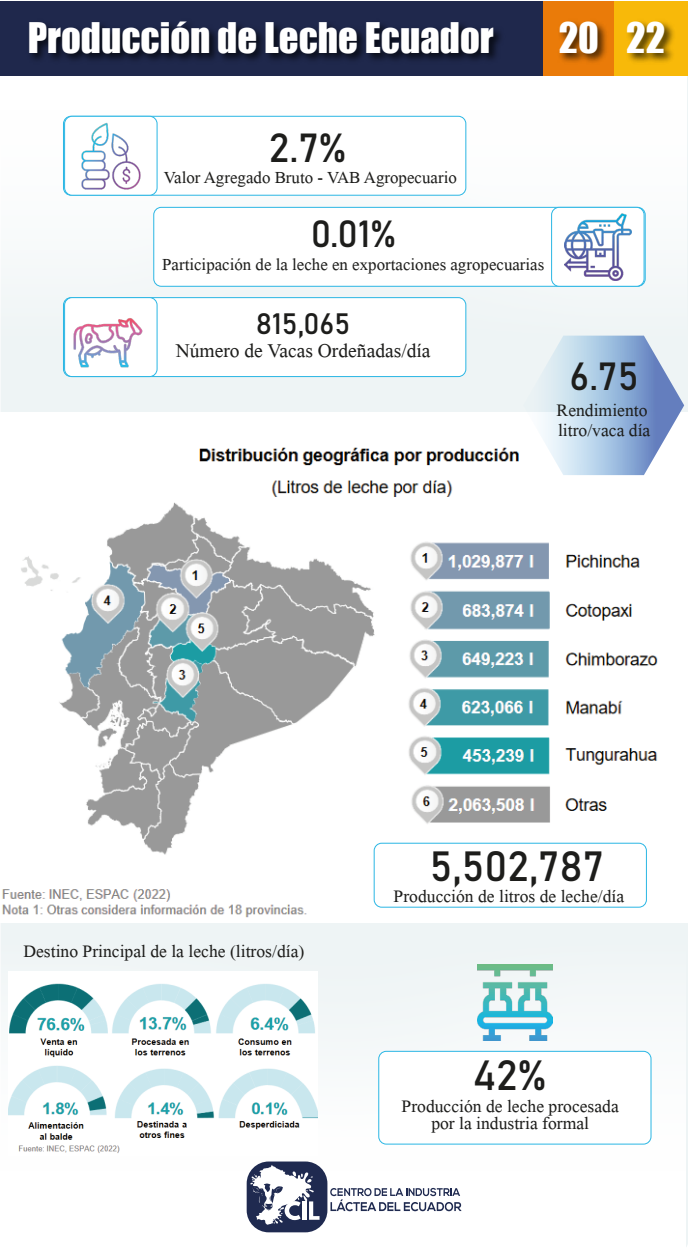
<style>
.page{position:relative;width:688px;height:1250px;background:#fff}
.page>*{position:absolute;margin:0;border:0;box-sizing:border-box;transform-origin:0 0}
.t1{font:41.69px "Bahnschrift";color:#1d1d1b}
.t2{font:40.06px "Bahnschrift";color:#1d1d1b}
.t3{font:38.75px "Impact";color:#fff}
.t4{font:38.75px "Bahnschrift";color:#1d1d1b}
.t5{font:37.25px "Bahnschrift";color:#1d1d1b}
.t6{font:29.12px "Microsoft Himalaya";color:#1d1d1b}
.t7{font:29.12px "Bahnschrift";color:#1d1d1b}
.t8{font:26.25px/20px "Microsoft Himalaya";color:#1d1d1b}
.t9{font:25.25px "Microsoft Himalaya";color:#1d1d1b}
</style>
<div class="page">
<div style="left:0;top:27px;width:686px;height:378px;background:#fafbfc"></div>
<div style="left:0;top:874px;width:688px;height:376px;background:linear-gradient(to right,#f9fbfb,#f6f9fa)"></div>
<div style="left:246px;top:1162px;width:81px;height:70px;background:#1f2a50;border-radius:22px"></div>
<svg style="left:247px;top:1165px;width:72px;height:60px"></svg>
<svg style="left:330px;top:1188px;width:131px;height:23px"></svg>
<svg style="left:0;top:1px;width:663px;height:75px;background:#192140"></svg>
<div style="left:543px;top:1px;width:120px;height:75px;background:#ea7b09"></div>
<div style="left:614px;top:1px;width:74px;height:75px;background:#f8b909"></div>
<img style="left:560px;top:21px;width:114px;height:42px">
<div style="left:63px;top:116px;width:403px;height:79px;background:#fff;border-radius:8px"></div>
<div style="left:63px;top:116px;width:403px;height:80px;border:1px solid #2ab6e4;border-radius:8px"></div>
<div style="left:65px;top:116px;width:92px;height:79px;background:#fff;border-radius:7px"></div>
<div style="left:64px;top:116px;width:93px;height:80px;border:1px solid #2ab6e4;border-radius:7px"></div>
<img style="left:81px;top:122px;width:60px;height:67px">
<div style="left:154px;top:207px;width:491px;height:79px;background:#fff;border-radius:8px"></div>
<div style="left:153px;top:207px;width:492px;height:80px;border:1px solid #2ab6e4;border-radius:8px"></div>
<div style="left:551px;top:207px;width:93px;height:79px;background:#fff;border-radius:8px"></div>
<div style="left:551px;top:207px;width:93px;height:80px;border:1px solid #2ab6e4;border-radius:8px"></div>
<img style="left:564px;top:213px;width:67px;height:67px">
<img style="left:0;top:447px;width:688px;height:475px">
<div style="left:63px;top:298px;width:403px;height:79px;background:#fff;border-radius:8px"></div>
<div style="left:63px;top:297px;width:403px;height:80px;border:1px solid #2ab6e4;border-radius:8px"></div>
<div style="left:65px;top:298px;width:92px;height:79px;background:#fff;border-radius:7px"></div>
<div style="left:64px;top:297px;width:93px;height:80px;border:1px solid #2ab6e4;border-radius:7px"></div>
<img style="left:71px;top:318px;width:74px;height:60px">
<svg style="left:523px;top:336px;width:161px;height:139px"></svg>
<div style="left:374px;top:843px;width:272px;height:64px;background:#fff;border-radius:8px"></div>
<div style="left:374px;top:843px;width:272px;height:64px;border:1px solid #2ab6e4;border-radius:8px"></div>
<img style="left:9px;top:971px;width:308px;height:184px">
<div style="left:378px;top:1051px;width:273px;height:93px;background:#fff;border-radius:8px"></div>
<div style="left:378px;top:1051px;width:273px;height:93px;border:1px solid #2ab6e4;border-radius:8px"></div>
<img style="left:477px;top:964px;width:75px;height:76px">
<h3 class="t3" style="left:28px;top:8px;width:467px">Producción de Leche Ecuador</h3>
<h3 class="t3" style="left:558px;top:8px;width:108px">20 22</h3>
<h2 class="t2" style="left:269px;top:118px;width:79px">2.7%</h2>
<p class="t9" style="left:164px;top:160px;width:294px">Valor Agregado Bruto - VAB Agropecuario</p>
<h3 class="t5" style="left:310px;top:205px;width:87px">0.01%</h3>
<p class="t9" style="left:162px;top:247px;width:383px">Participación de la leche en exportaciones agropecuarias</p>
<p class="t7" style="left:256px;top:301px;width:96px">815,065</p>
<p class="t6" style="left:176px;top:330px;width:256px">Número de Vacas Ordeñadas/día</p>
<h3 class="t4" style="left:569px;top:347px;width:71px">6.75</h3>
<p class="t8" style="left:556px;top:397px;width:95px">Rendimiento litro/vaca día</p>
<h1 class="t1" style="left:429px;top:835px;width:176px">5,502,787</h1>
<p class="t8" style="left:23px;top:938px;width:282px">Destino Principal de la leche (litros/día)</p>
<p class="t8" style="left:393px;top:883px;width:232px">Producción de litros de leche/día</p>
<h1 class="t1" style="left:472px;top:1044px;width:75px">42%</h1>
<p class="t8" style="left:401px;top:1093px;width:219px">Producción de leche procesada</p>
<p class="t8" style="left:431px;top:1110px;width:159px">por la industria formal</p>
</div>
